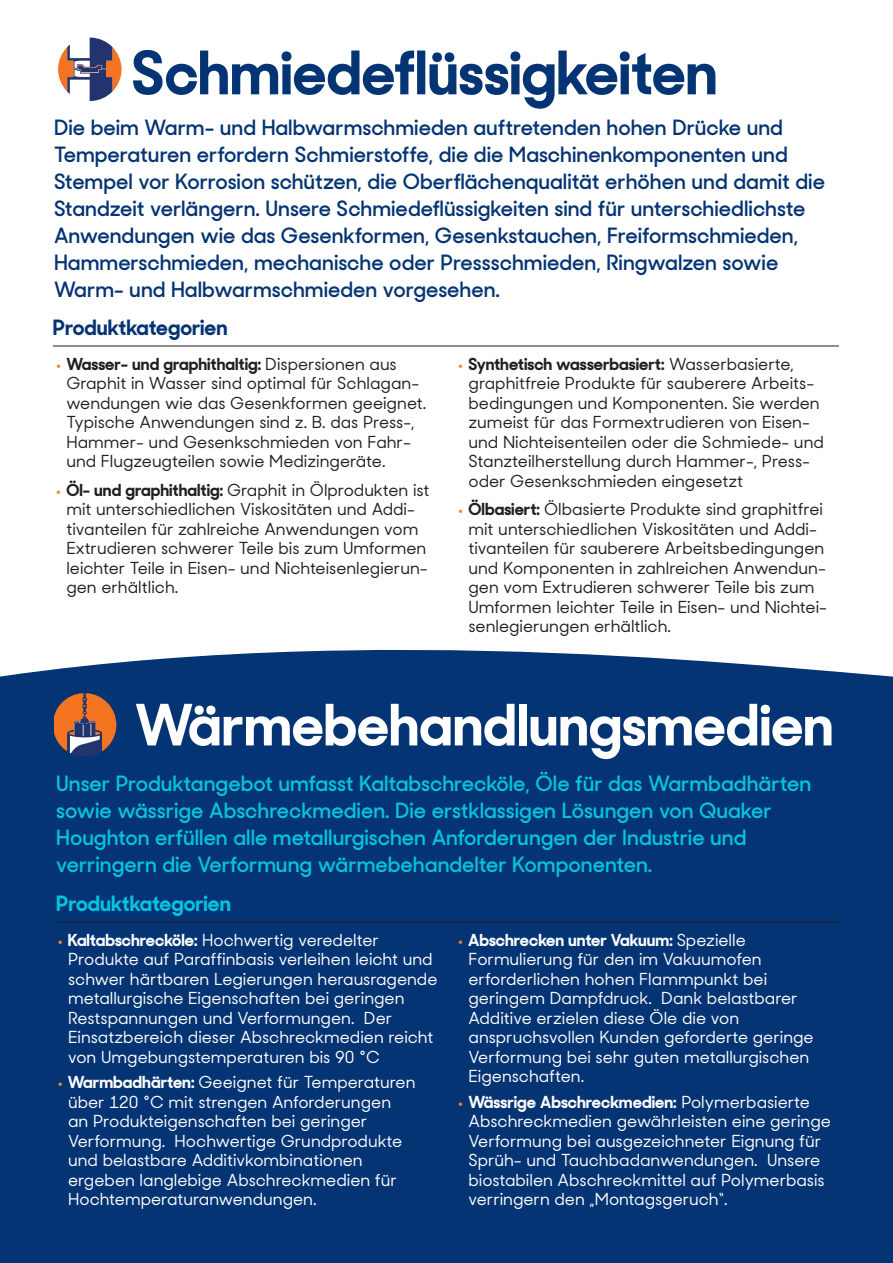
<style>
.page{position:relative;width:893px;height:1263px;background:#fff}
.page>*{position:absolute;margin:0;border:0;box-sizing:border-box;transform-origin:0 0}
.t1{font:700 60px "Sharp Sans Display No 2";color:#053474}
.t2{font:700 57px "Sharp Sans Display No 2";color:#fff}
.t3{font:600 21px/27px "Sharp Sans Display No 2";color:#053474}
.t4{font:600 21px/27px "Sharp Sans Display No 2";color:#05c3de}
.t5{font:700 21px "Sharp Sans Display No 2";color:#05c3de}
.t6{font:700 21px "Sharp Sans Display No 2";color:#053474}
.t7{font:500 16.5px/19.5px "Sharp Sans Display No 2";color:#fff}
.t8{font:500 16.5px/19.5px "Sharp Sans Display No 2";color:#231f20}
.s1{font-weight:400;font-size:27px;color:#f58529}
.s2{font-weight:700}
</style>
<div class="page">
<div style="left:0;top:634px;width:893px;height:629px;background:#053474"></div>
<svg style="left:54px;top:693px;width:62px;height:63px"></svg>
<hr style="left:56px;top:922px;width:783px;height:1px;background:#231f20">
<svg style="left:0;top:634px;width:893px;height:43px;fill:#fff"></svg>
<svg style="left:58px;top:38px;width:64px;height:63px"></svg>
<hr style="left:53px;top:346px;width:786px;height:1px;background:#231f20">
<h1 class="t1" style="left:132px;top:21px;width:587px">Schmiedeflüssigkeiten</h1>
<p class="t3" style="left:54px;top:112px;width:772px">Die beim Warm- und Halbwarmschmieden auftretenden hohen Drücke und Temperaturen erfordern Schmierstoffe, die die Maschinenkomponenten und Stempel vor Korrosion schützen, die Oberflächenqualität erhöhen und damit die Standzeit verlängern. Unsere Schmiedeflüssigkeiten sind für unterschiedlichste Anwendungen wie das Gesenkformen, Gesenkstauchen, Freiformschmieden, Hammerschmieden, mechanische oder Pressschmieden, Ringwalzen sowie Warm- und Halbwarmschmieden vorgesehen.</p>
<p class="t6" style="left:53px;top:316px;width:176px">Produktkategorien</p>
<p class="t8" style="left:66px;top:356px;width:361px;text-indent:-12px"><span class="s1">•</span> <span class="s2">Wasser- und graphithaltig:</span> Dispersionen aus Graphit in Wasser sind optimal für Schlagan&shy;wendungen wie das Gesenkformen geeignet.<br>Typische Anwendungen sind z. B. das Press-, Hammer- und Gesenkschmieden von Fahr&shy;und Flugzeugteilen sowie Medizingeräte.</p>
<p class="t8" style="left:66px;top:478px;width:364px;text-indent:-12px"><span class="s1">•</span> <span class="s2">Öl- und graphithaltig:</span> Graphit in Ölprodukten ist mit unterschiedlichen Viskositäten und Addi&shy;tivanteilen für zahlreiche Anwendungen vom Extrudieren schwerer Teile bis zum Umformen leichter Teile in Eisen- und Nichteisenlegierun&shy;gen erhältlich.</p>
<p class="t8" style="left:468px;top:352px;width:357px;text-indent:-12px"><span class="s1">•</span> <span class="s2">Synthetisch wasserbasiert:</span> Wasserbasierte, graphitfreie Produkte für sauberere Arbeits&shy;bedingungen und Komponenten. Sie werden zumeist für das Formextrudieren von Eisen&shy;und Nichteisenteilen oder die Schmiede- und Stanzteilherstellung durch Hammer-, Press&shy;oder Gesenkschmieden eingesetzt</p>
<p class="t8" style="left:468px;top:498px;width:360px;text-indent:-12px"><span class="s1">•</span> <span class="s2">Ölbasiert:</span> Ölbasierte Produkte sind graphitfrei mit unterschiedlichen Viskositäten und Addi&shy;tivanteilen für sauberere Arbeitsbedingungen und Komponenten in zahlreichen Anwendun&shy;gen vom Extrudieren schwerer Teile bis zum Umformen leichter Teile in Eisen- und Nichtei&shy;senlegierungen erhältlich.</p>
<h2 class="t2" style="left:135px;top:692px;width:700px">Wärmebehandlungsmedien</h2>
<p class="t4" style="left:56px;top:768px;width:756px">Unser Produktangebot umfasst Kaltabschrecköle, Öle für das Warmbadhärten sowie wässrige Abschreckmedien. Die erstklassigen Lösungen von Quaker Houghton erfüllen alle metallurgischen Anforderungen der Industrie und verringern die Verformung wärmebehandelter Komponenten.</p>
<p class="t5" style="left:56px;top:892px;width:176px">Produktkategorien</p>
<p class="t7" style="left:68px;top:928px;width:371px;text-indent:-12px"><span class="s1">•</span> <span class="s2">Kaltabschrecköle:</span> Hochwertig veredelter Produkte auf Paraffinbasis verleihen leicht und schwer härtbaren Legierungen herausragende metallurgische Eigenschaften bei geringen Restspannungen und Verformungen. Der Einsatzbereich dieser Abschreckmedien reicht von Umgebungstemperaturen bis 90 °C</p>
<p class="t7" style="left:68px;top:1071px;width:349px;text-indent:-12px"><span class="s1">•</span> <span class="s2">Warmbadhärten:</span> Geeignet für Temperaturen über 120 °C mit strengen Anforderungen an Produkteigenschaften bei geringer Verformung. Hochwertige Grundprodukte und belastbare Additivkombinationen ergeben langlebige Abschreckmedien für Hochtemperaturanwendungen.</p>
<p class="t7" style="left:468px;top:928px;width:347px;text-indent:-12px"><span class="s1">•</span> <span class="s2">Abschrecken unter Vakuum:</span> Spezielle Formulierung für den im Vakuumofen erforderlichen hohen Flammpunkt bei geringem Dampfdruck. Dank belastbarer Additive erzielen diese Öle die von anspruchsvollen Kunden geforderte geringe Verformung bei sehr guten metallurgischen Eigenschaften.</p>
<p class="t7" style="left:468px;top:1090px;width:364px;text-indent:-12px"><span class="s1">•</span> <span class="s2">Wässrige Abschreckmedien:</span> Polymerbasierte Abschreckmedien gewährleisten eine geringe Verformung bei ausgezeichneter Eignung für Sprüh- und Tauchbadanwendungen. Unsere biostabilen Abschreckmittel auf Polymerbasis verringern den „Montagsgeruch“.</p>
</div>
